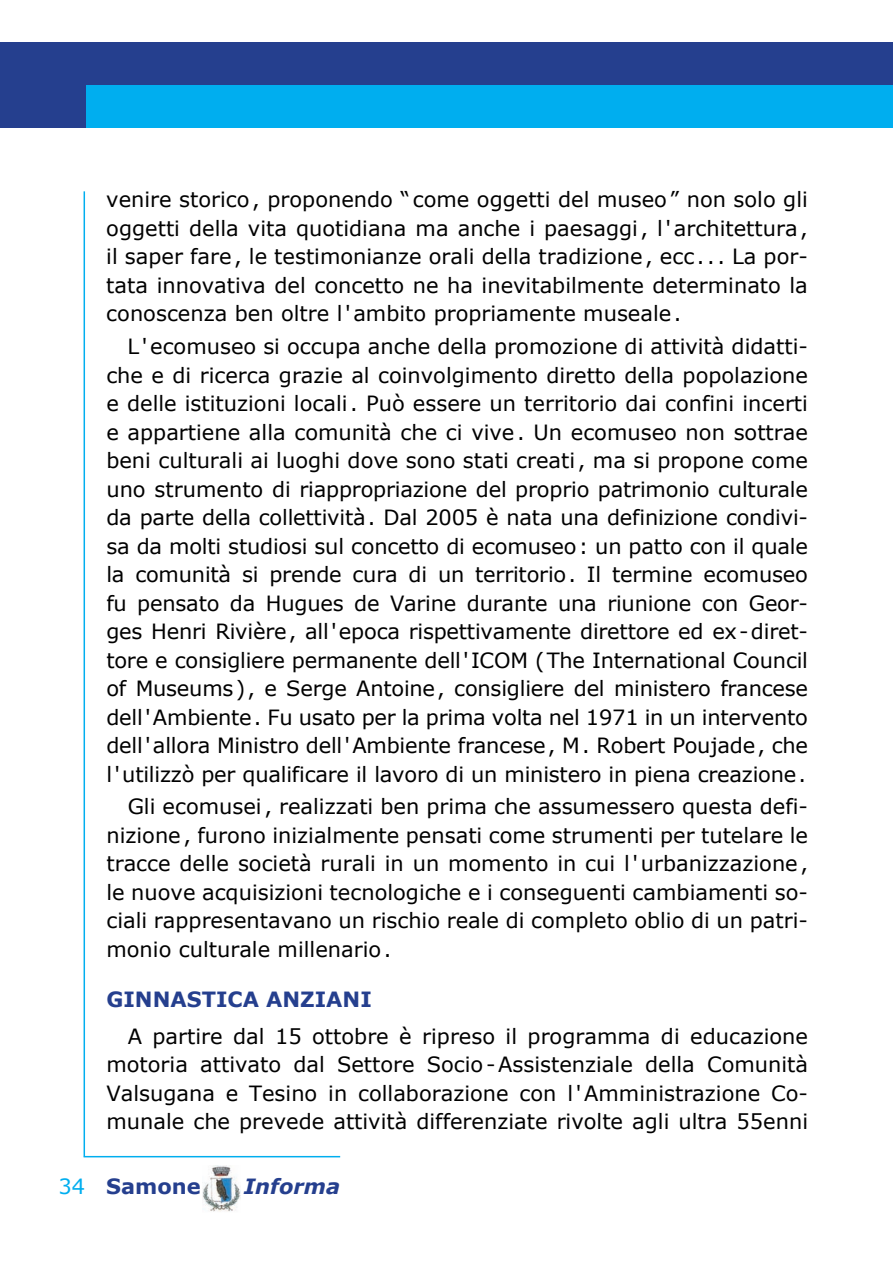
<style>
.page{position:relative;width:893px;height:1263px;background:#fff}
.page>*{position:absolute;margin:0;border:0;box-sizing:border-box;transform-origin:0 0}
.t1{font:21px/28.5px "Verdana";color:#000;text-align:justify}
.t2{font:700 21px "Verdana";color:#253f8e}
.t3{font:italic 700 21px "Verdana";color:#253f8e}
.s1{font-weight:400;color:#00aeef}
</style>
<div class="page">
<div style="left:0;top:43px;width:893px;height:42px;background:#253f8e"></div>
<div style="left:0;top:85px;width:893px;height:43px;background:#00aeef"></div>
<div style="left:0;top:43px;width:86px;height:85px;background:#253f8e"></div>
<hr style="left:84px;top:191px;width:1px;height:965px;background:#00aeef">
<hr style="left:84px;top:1156px;width:256px;height:1px;background:#00aeef">
<img style="left:203px;top:1165px;width:38px;height:47px">
<p class="t1" style="left:106px;top:186px;width:703px">venire storico, proponendo “come oggetti del museo” non solo gli oggetti della vita quotidiana ma anche i paesaggi, l'architettura, il saper fare, le testimonianze orali della tradizione, ecc... La por&shy;tata innovativa del concetto ne ha inevitabilmente determinato la conoscenza ben oltre l'ambito propriamente museale.</p>
<p class="t1" style="left:106px;top:333px;width:703px;text-indent:21px">L'ecomuseo si occupa anche della promozione di attività didatti&shy;che e di ricerca grazie al coinvolgimento diretto della popolazione e delle istituzioni locali. Può essere un territorio dai confini incerti e appartiene alla comunità che ci vive. Un ecomuseo non sottrae beni culturali ai luoghi dove sono stati creati, ma si propone come uno strumento di riappropriazione del proprio patrimonio culturale da parte della collettività. Dal 2005 è nata una definizione condivi&shy;sa da molti studiosi sul concetto di ecomuseo: un patto con il quale la comunità si prende cura di un territorio. Il termine ecomuseo fu pensato da Hugues de Varine durante una riunione con Geor&shy;ges Henri Rivière, all'epoca rispettivamente direttore ed ex-diret&shy;tore e consigliere permanente dell'ICOM (The International Council of Museums), e Serge Antoine, consigliere del ministero francese dell'Ambiente. Fu usato per la prima volta nel 1971 in un intervento dell'allora Ministro dell'Ambiente francese, M. Robert Poujade, che l'utilizzò per qualificare il lavoro di un ministero in piena creazione.</p>
<p class="t1" style="left:106px;top:793px;width:703px;text-indent:21px">Gli ecomusei, realizzati ben prima che assumessero questa defi&shy;nizione, furono inizialmente pensati come strumenti per tutelare le tracce delle società rurali in un momento in cui l'urbanizzazione, le nuove acquisizioni tecnologiche e i conseguenti cambiamenti so&shy;ciali rappresentavano un rischio reale di completo oblio di un patri&shy;monio culturale millenario.</p>
<p class="t2" style="left:106px;top:985px;width:267px">GINNASTICA ANZIANI</p>
<p class="t1" style="left:106px;top:1022px;width:703px;text-indent:21px">A partire dal 15 ottobre è ripreso il programma di educazione motoria attivato dal Settore Socio-Assistenziale della Comunità Valsugana e Tesino in collaborazione con l'Amministrazione Co&shy;munale che prevede attività differenziate rivolte agli ultra 55enni</p>
<p class="t2" style="left:58px;top:1173px;width:144px"><span class="s1">34</span> Samone</p>
<p class="t3" style="left:244px;top:1173px;width:98px">Informa</p>
</div>
